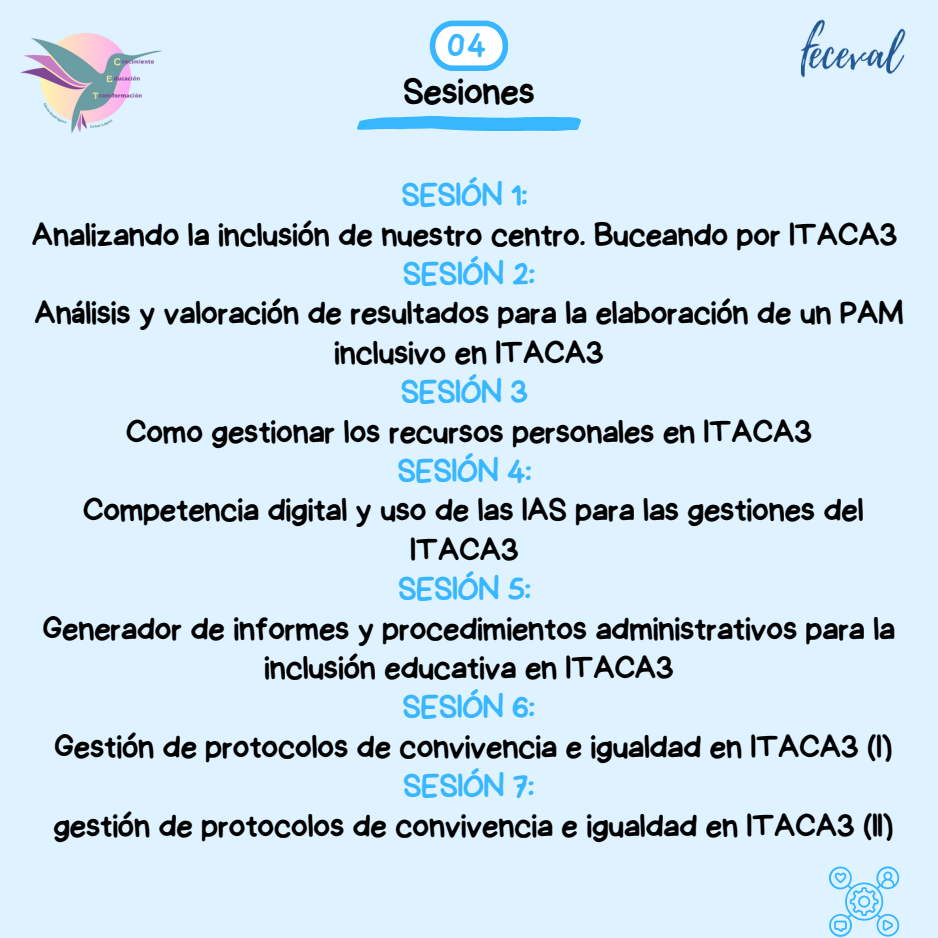
<style>
.page{position:relative;width:938px;height:938px;background:#fff}
.page>*{position:absolute;margin:0;border:0;box-sizing:border-box;transform-origin:0 0}
.t1{font:37.62px "Handyman";color:#000}
.t2{font:34.38px "Handyman";color:#38b6ff}
.t3{font:33.5px/39.4px "Handyman";color:#000;text-align:center}
.t4{font:33.5px "Handyman";color:#38b6ff}
</style>
<div class="page">
<div style="left:0;top:0;width:938px;height:937px;background:#def3ff"></div>
<svg style="left:429px;top:21px;width:78px;height:49px"></svg>
<svg style="left:357px;top:116px;width:224px;height:15px"></svg>
<svg style="left:829px;top:866px;width:70px;height:70px"></svg>
<img style="left:20px;top:32px;width:142px;height:101px">
<img style="left:800px;top:19px;width:106px;height:59px">
<p class="t2" style="left:447px;top:28px;width:40px">04</p>
<p class="t1" style="left:403px;top:73px;width:133px">Sesiones</p>
<p class="t4" style="left:402px;top:178px;width:127px">SESIÓN 1:</p>
<p class="t3" style="left:32px;top:215px;width:866px">Analizando la inclusión de nuestro centro. Buceando por ITACA3</p>
<p class="t4" style="left:403px;top:257px;width:133px">SESIÓN 2:</p>
<p class="t3" style="left:34px;top:294px;width:870px">Análisis y valoración de resultados para la elaboración de un PAM inclusivo en ITACA3</p>
<p class="t4" style="left:401px;top:375px;width:128px">SESIÓN 3</p>
<p class="t3" style="left:126px;top:412px;width:687px">Como gestionar los recursos personales en ITACA3</p>
<p class="t4" style="left:397px;top:454px;width:135px">SESIÓN 4:</p>
<p class="t3" style="left:83px;top:490px;width:782px">Competencia digital y uso de las IAS para las gestiones del<br>ITACA3</p>
<p class="t4" style="left:398px;top:572px;width:134px">SESIÓN 5:</p>
<p class="t3" style="left:43px;top:609px;width:853px">Generador de informes y procedimientos administrativos para la inclusión educativa en ITACA3</p>
<p class="t4" style="left:403px;top:690px;width:134px">SESIÓN 6:</p>
<p class="t3" style="left:55px;top:727px;width:839px">Gestión de protocolos de convivencia e igualdad en ITACA3 (I)</p>
<p class="t4" style="left:403px;top:769px;width:132px">SESIÓN 7:</p>
<p class="t3" style="left:53px;top:805px;width:841px">gestión de protocolos de convivencia e igualdad en ITACA3 (II)</p>
</div>
